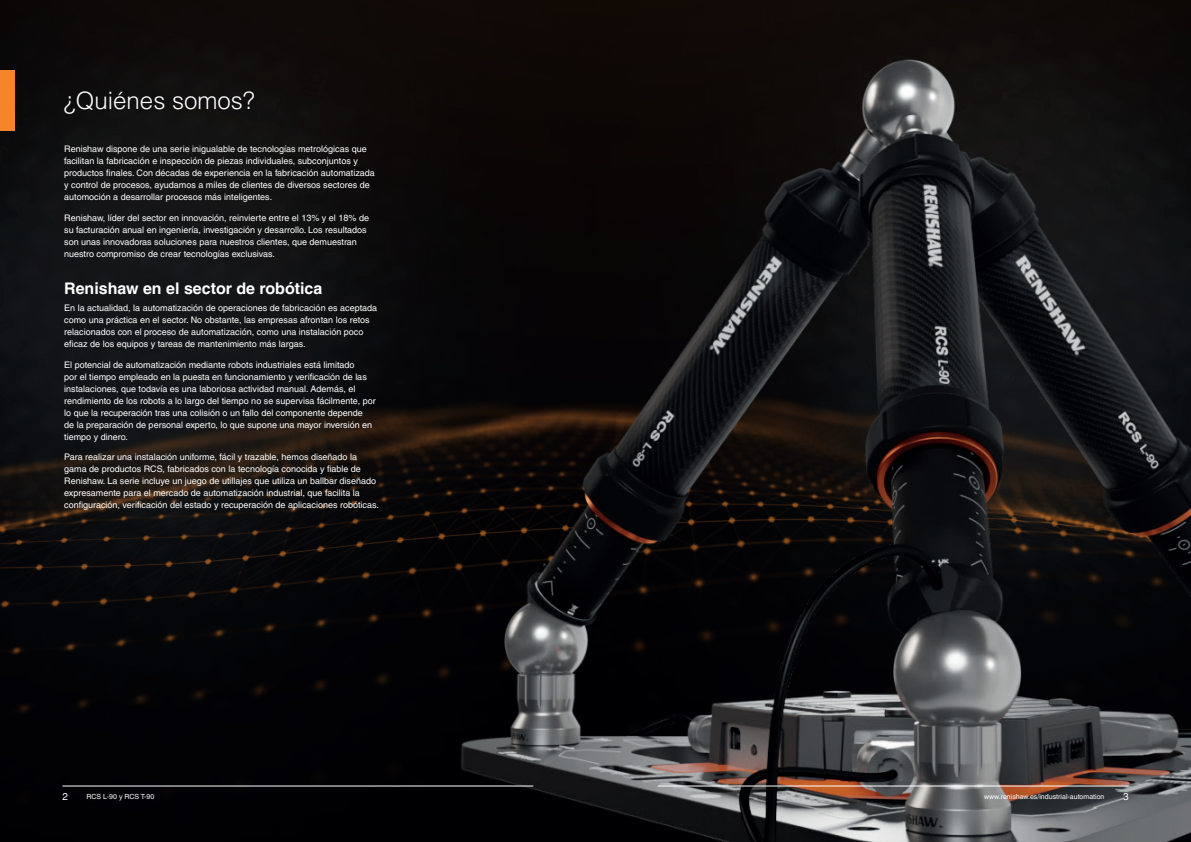
<style>
.page{position:relative;width:1191px;height:842px;background:#fff}
.page>*{position:absolute;margin:0;border:0;box-sizing:border-box;transform-origin:0 0}
.t1{font:300 24px "Helvetica LT Pro";color:#fff}
.t2{font:700 16px "Helvetica LT Pro";color:#fff}
.t3{font:10px "Helvetica LT Pro";color:#fff}
.t4{font:9px/12px "Helvetica LT Pro";color:#fff}
.t5{font:7px "Helvetica LT Pro";color:#fff}
</style>
<div class="page">
<img style="left:0;top:0;width:1191px;height:842px">
<div style="left:0;top:71px;width:14px;height:60px;background:#f5842a"></div>
<img style="left:132px;top:677px;width:1059px;height:165px">
<hr style="left:62px;top:786px;width:471px;height:1px;background:#fff">
<hr style="left:658px;top:786px;width:470px;height:1px;background:#fff">
<h1 class="t1" style="left:64px;top:86px;width:192px">¿Quiénes somos?</h1>
<p class="t4" style="left:64px;top:143px;width:312px">Renishaw dispone de una serie inigualable de tecnologías metrológicas que facilitan la fabricación e inspección de piezas individuales, subconjuntos y productos finales. Con décadas de experiencia en la fabricación automatizada y control de procesos, ayudamos a miles de clientes de diversos sectores de automoción a desarrollar procesos más inteligentes.</p>
<p class="t4" style="left:64px;top:211px;width:306px">Renishaw, líder del sector en innovación, reinvierte entre el 13% y el 18% de su facturación anual en ingeniería, investigación y desarrollo. Los resultados son unas innovadoras soluciones para nuestros clientes, que demuestran nuestro compromiso de crear tecnologías exclusivas.</p>
<h2 class="t2" style="left:64px;top:278px;width:260px">Renishaw en el sector de robótica</h2>
<p class="t4" style="left:64px;top:302px;width:314px">En la actualidad, la automatización de operaciones de fabricación es aceptada como una práctica en el sector. No obstante, las empresas afrontan los retos relacionados con el proceso de automatización, como una instalación poco eficaz de los equipos y tareas de mantenimiento más largas.</p>
<p class="t4" style="left:64px;top:359px;width:313px">El potencial de automatización mediante robots industriales está limitado<br>por el tiempo empleado en la puesta en funcionamiento y verificación de las instalaciones, que todavía es una laboriosa actividad manual. Además, el rendimiento de los robots a lo largo del tiempo no se supervisa fácilmente, por lo que la recuperación tras una colisión o un fallo del componente depende<br>de la preparación de personal experto, lo que supone una mayor inversión en tiempo y dinero.</p>
<p class="t4" style="left:64px;top:451px;width:316px">Para realizar una instalación uniforme, fácil y trazable, hemos diseñado la gama de productos RCS, fabricados con la tecnología conocida y fiable de Renishaw. La serie incluye un juego de utillajes que utiliza un ballbar diseñado expresamente para el mercado de automatización industrial, que facilita la configuración, verificación del estado y recuperación de aplicaciones robóticas.</p>
<p class="t3" style="left:62px;top:790px;width:7px">2</p>
<p class="t5" style="left:86px;top:792px;width:69px">RCS L-90 y RCS T-90</p>
<p class="t5" style="left:984px;top:792px;width:122px">www.renishaw.es/industrial-automation</p>
<p class="t3" style="left:1123px;top:790px;width:7px">3</p>
</div>
